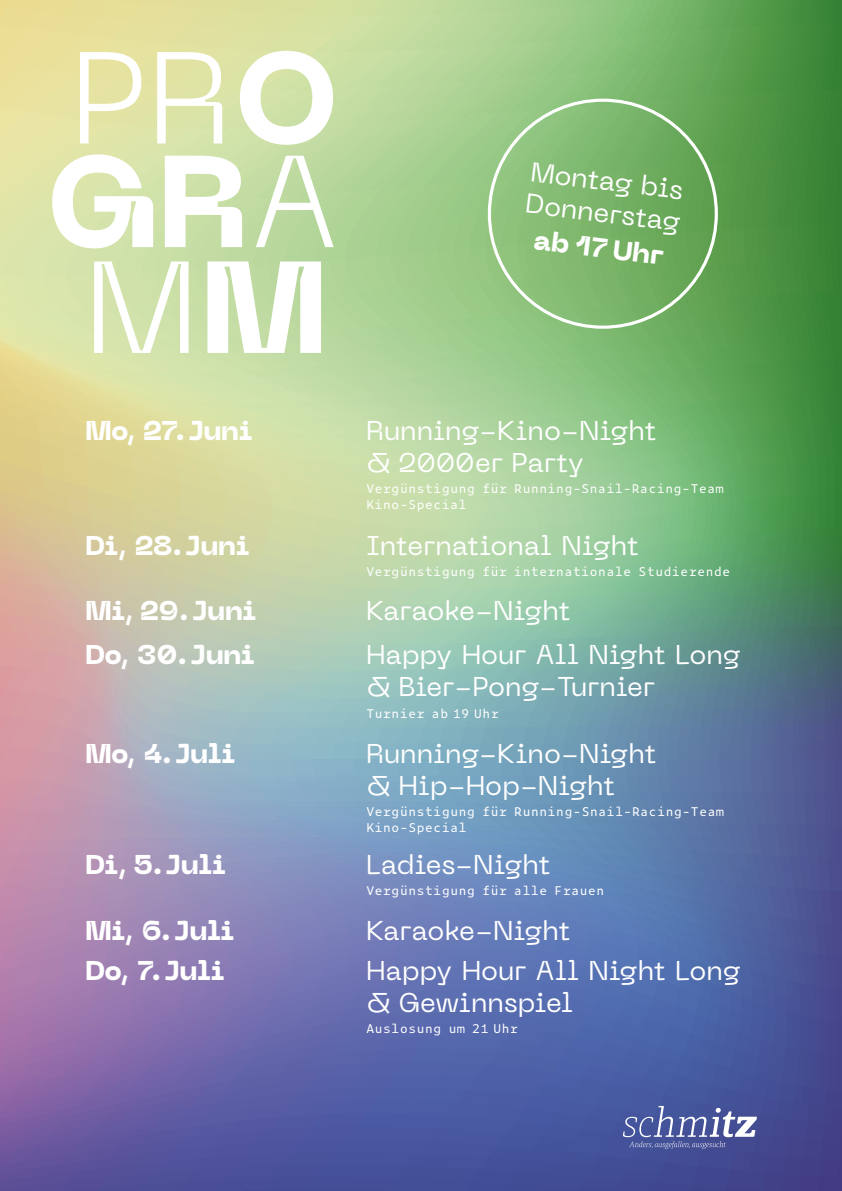
<style>
.page{position:relative;width:842px;height:1191px;background:#fff}
.page>*{position:absolute;margin:0;border:0;box-sizing:border-box;transform-origin:0 0}
.t1{font:300 129.6px/104.7px "Neue Machina";color:#fff;text-align:justify}
.t2{font:27px/32px "Neue Machina";letter-spacing:-.005em;color:#fff}
.t3{font:800 27px "Neue Machina";letter-spacing:-.005em;color:#fff}
.t4{font:12px/16px "Zeitung Mono Pro";color:#fff}
.s1{font-weight:800}
</style>
<div class="page">
<img style="left:0;top:0;width:842px;height:1191px">
<svg style="left:623px;top:1106px;width:134px;height:42px;background:#6772ab"></svg>
<h1 class="t1" style="left:46px;top:42px;width:295px">PR<span class="s1">O GR</span>A M<span class="s1">M</span></h1>
<p class="t2" style="left:532px;top:155px;width:157px;rotate:7deg">Montag bis<br>Donnerstag</p>
<p class="t3" style="left:536px;top:222px;width:132px;rotate:7deg">ab 17 Uhr</p>
<p class="t3" style="left:85px;top:413px;width:169px">Mo, 27. Juni</p>
<p class="t2" style="left:366px;top:414px;width:292px">Running-Kino-Night &amp; 2000er Party</p>
<p class="t4" style="left:366px;top:480px;width:359px">Vergünstigung für Running-Snail-Racing-Team<br>Kino-Special</p>
<p class="t3" style="left:85px;top:527px;width:166px">Di, 28. Juni</p>
<p class="t2" style="left:366px;top:529px;width:274px">International Night</p>
<p class="t4" style="left:366px;top:563px;width:366px">Vergünstigung für internationale Studierende</p>
<p class="t3" style="left:85px;top:593px;width:172px">Mi, 29. Juni</p>
<p class="t2" style="left:366px;top:594px;width:206px">Karaoke-Night</p>
<p class="t3" style="left:85px;top:637px;width:171px">Do, 30. Juni</p>
<p class="t2" style="left:366px;top:638px;width:376px">Happy Hour All Night Long &amp; Bier-Pong-Turnier</p>
<p class="t4" style="left:366px;top:705px;width:134px">Turnier ab 19 Uhr</p>
<p class="t3" style="left:85px;top:736px;width:151px">Mo, 4. Juli</p>
<p class="t2" style="left:366px;top:737px;width:292px">Running-Kino-Night &amp; Hip-Hop-Night</p>
<p class="t4" style="left:366px;top:803px;width:360px">Vergünstigung für Running-Snail-Racing-Team<br>Kino-Special</p>
<p class="t3" style="left:85px;top:846px;width:142px">Di, 5. Juli</p>
<p class="t2" style="left:366px;top:847px;width:186px">Ladies-Night</p>
<p class="t4" style="left:366px;top:881px;width:240px">Vergünstigung für alle Frauen</p>
<p class="t3" style="left:85px;top:913px;width:151px">Mi, 6. Juli</p>
<p class="t2" style="left:366px;top:914px;width:206px">Karaoke-Night</p>
<p class="t3" style="left:85px;top:953px;width:141px">Do, 7. Juli</p>
<p class="t2" style="left:366px;top:954px;width:376px">Happy Hour All Night Long &amp; Gewinnspiel</p>
<p class="t4" style="left:366px;top:1020px;width:154px">Auslosung um 21 Uhr</p>
</div>
